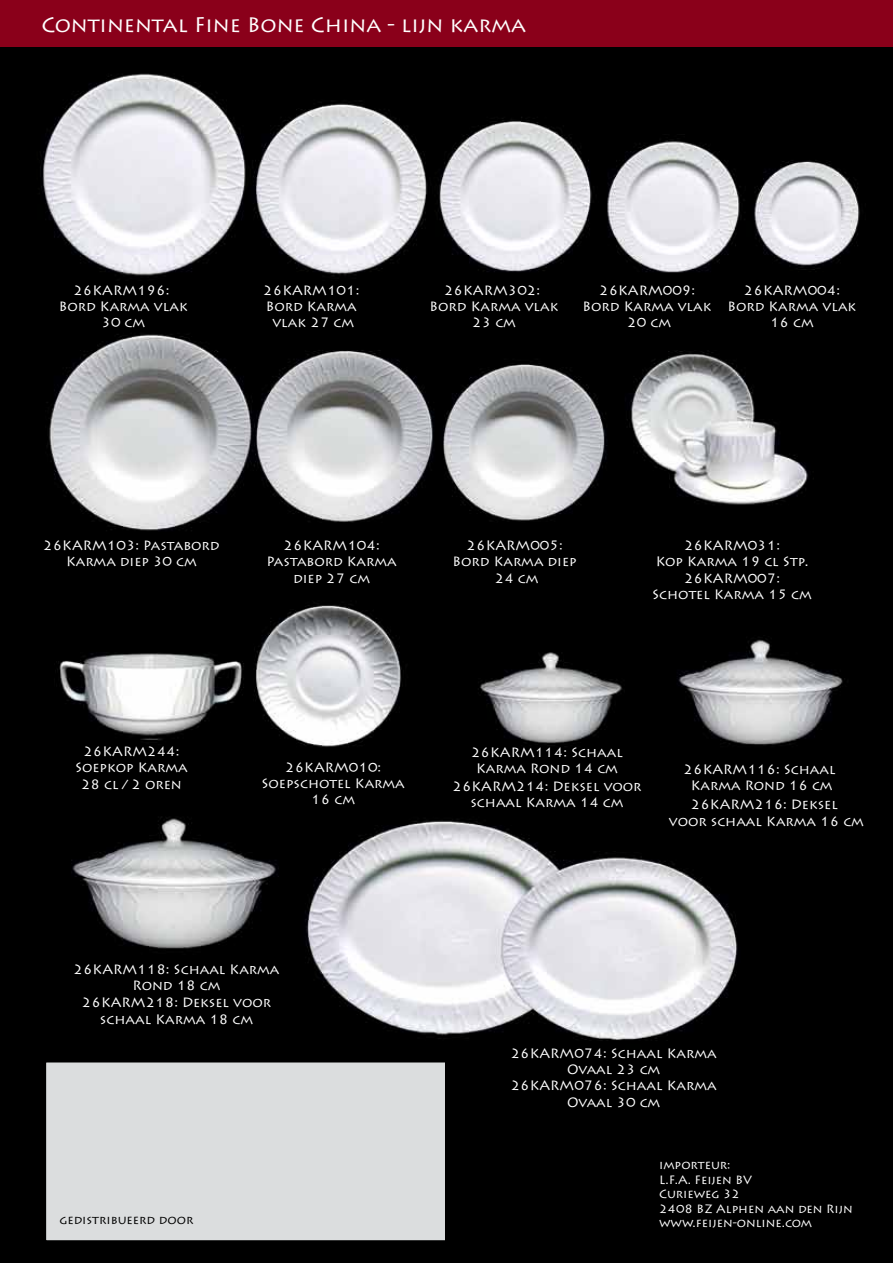
<style>
.page{position:relative;width:893px;height:1263px;background:#fff}
.page>*{position:absolute;margin:0;border:0;box-sizing:border-box;transform-origin:0 0}
.t1{font:21px "Lithos Pro";color:#fff}
.t2{font:13.5px/16.2px "Lithos Pro";color:#fff;text-align:center}
.t3{font:12px/14.4px "Lithos Pro";color:#fff}
.t4{font:12px "Lithos Pro";color:#000}
</style>
<div class="page">
<div style="left:0;top:65px;width:893px;height:1198px;background:#000"></div>
<img style="left:2px;top:65px;width:891px;height:1136px">
<div style="left:0;top:0;width:893px;height:65px;background:#000"></div>
<div style="left:0;top:0;width:893px;height:46px;background:#8a001a"></div>
<div style="left:45px;top:1062px;width:401px;height:179px;background:#dbddde"></div>
<div style="left:45px;top:1061px;width:401px;height:181px;border:2px solid #000"></div>
<h1 class="t1" style="left:41px;top:13px;width:486px">Continental Fine Bone China - lijn karma</h1>
<p class="t2" style="left:59px;top:282px;width:131px">26KARM196:<br>Bord Karma vlak<br>30 cm</p>
<p class="t2" style="left:263px;top:282px;width:98px">26KARM101:<br>Bord Karma vlak 27 cm</p>
<p class="t2" style="left:430px;top:282px;width:131px">26KARM302:<br>Bord Karma vlak<br>23 cm</p>
<p class="t2" style="left:583px;top:282px;width:131px">26KARM009:<br>Bord Karma vlak<br>20 cm</p>
<p class="t2" style="left:727px;top:282px;width:131px">26KARM004:<br>Bord Karma vlak<br>16 cm</p>
<p class="t2" style="left:43px;top:538px;width:178px">26KARM103: Pastabord<br>Karma diep 30 cm</p>
<p class="t2" style="left:266px;top:538px;width:132px">26KARM104:<br>Pastabord Karma diep 27 cm</p>
<p class="t2" style="left:453px;top:538px;width:126px">26KARM005:<br>Bord Karma diep<br>24 cm</p>
<p class="t2" style="left:652px;top:538px;width:161px">26KARM031:<br>Kop Karma 19 cl Stp.<br>26KARM007:<br>Schotel Karma 15 cm</p>
<p class="t2" style="left:75px;top:743px;width:114px">26KARM244:<br>Soepkop Karma<br>28 cl / 2 oren</p>
<p class="t2" style="left:262px;top:759px;width:145px">26KARM010:<br>Soepschotel Karma<br>16 cm</p>
<p class="t2" style="left:471px;top:745px;width:154px">26KARM114: Schaal<br>Karma Rond 14 cm</p>
<p class="t2" style="left:452px;top:779px;width:191px">26KARM214: Deksel voor schaal Karma 14 cm</p>
<p class="t2" style="left:684px;top:762px;width:154px">26KARM116: Schaal<br>Karma Rond 16 cm</p>
<p class="t2" style="left:669px;top:797px;width:197px">26KARM216: Deksel<br>voor schaal Karma 16 cm</p>
<p class="t2" style="left:74px;top:961px;width:207px">26KARM118: Schaal Karma<br>Rond 18 cm</p>
<p class="t2" style="left:82px;top:995px;width:191px">26KARM218: Deksel voor schaal Karma 18 cm</p>
<p class="t4" style="left:60px;top:1213px;width:135px">gedistribueerd door</p>
<p class="t2" style="left:511px;top:1045px;width:207px">26KARM074: Schaal Karma<br>Ovaal 23 cm<br>26KARM076: Schaal Karma<br>Ovaal 30 cm</p>
<p class="t3" style="left:659px;top:1158px;width:195px">importeur:<br>L.F.A. Feijen BV<br>Curieweg 32<br>2408 BZ Alphen aan den Rijn www.feijen-online.com</p>
</div>
